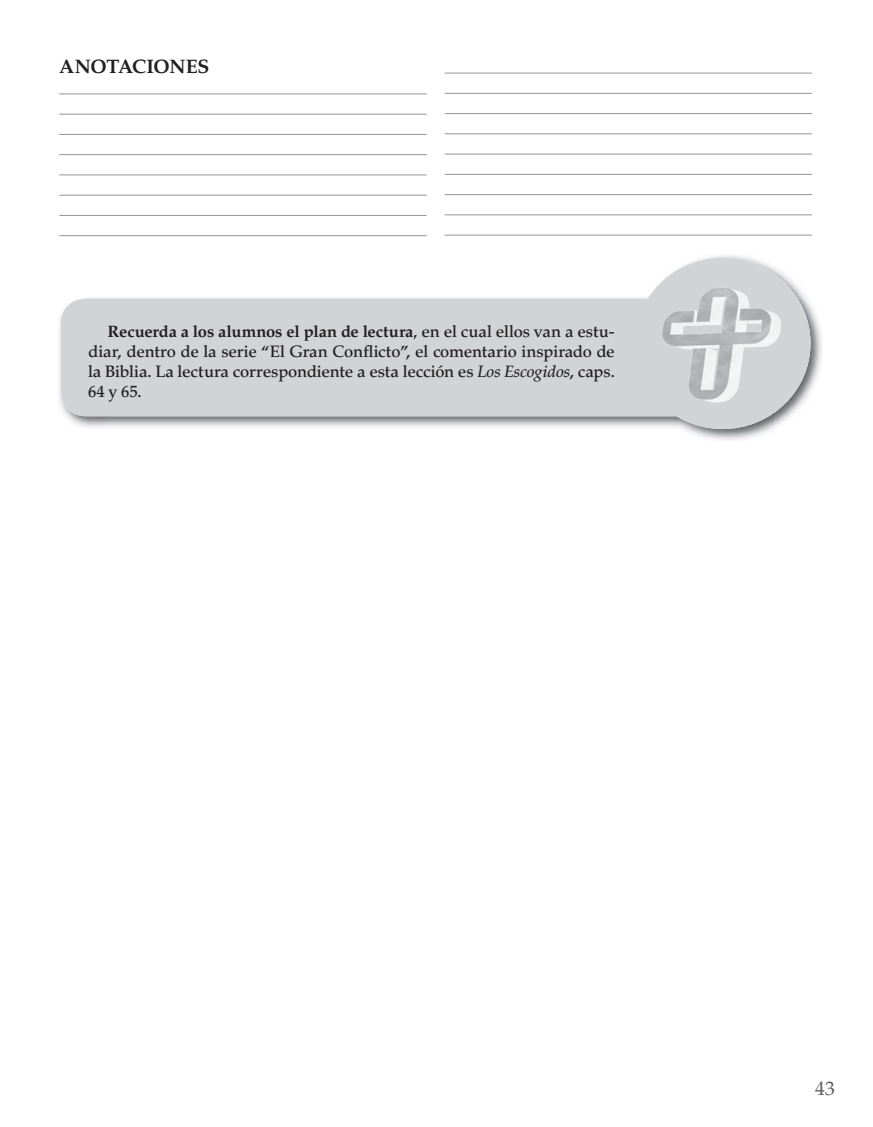
<style>
.page{position:relative;width:873px;height:1127px;background:#fff}
.page>*{position:absolute;margin:0;border:0;box-sizing:border-box;transform-origin:0 0}
.t1{font:700 19.5px "Palatino LT Std";letter-spacing:-.015em;color:#231f20}
.t2{font:19.5px "Palatino LT Std";color:#58595b}
.t3{font:500 16.5px/20.2px "Palatino LT Std";letter-spacing:-.01em;color:#231f20;text-align:justify}
.s1{font-weight:700}
.s2{font-style:italic}
</style>
<div class="page">
<hr style="left:59px;top:94px;width:368px;height:1px;background:#939598">
<hr style="left:59px;top:114px;width:368px;height:1px;background:#939598">
<hr style="left:59px;top:134px;width:368px;height:1px;background:#939598">
<hr style="left:59px;top:154px;width:368px;height:1px;background:#939598">
<hr style="left:59px;top:175px;width:368px;height:1px;background:#939598">
<hr style="left:59px;top:195px;width:368px;height:1px;background:#939598">
<hr style="left:59px;top:215px;width:368px;height:1px;background:#939598">
<hr style="left:59px;top:235px;width:368px;height:1px;background:#939598">
<hr style="left:445px;top:73px;width:367px;height:1px;background:#939598">
<hr style="left:445px;top:93px;width:367px;height:1px;background:#939598">
<hr style="left:445px;top:113px;width:367px;height:1px;background:#939598">
<hr style="left:445px;top:133px;width:367px;height:1px;background:#939598">
<hr style="left:445px;top:154px;width:367px;height:1px;background:#939598">
<hr style="left:445px;top:174px;width:367px;height:1px;background:#939598">
<hr style="left:445px;top:194px;width:367px;height:1px;background:#939598">
<hr style="left:445px;top:214px;width:367px;height:1px;background:#939598">
<hr style="left:445px;top:235px;width:367px;height:1px;background:#939598">
<img style="left:59px;top:317px;width:2px;height:89px">
<img style="left:810px;top:304px;width:12px;height:87px">
<svg style="left:61px;top:258px;width:749px;height:171px;fill:#d1d3d4"></svg>
<img style="left:663px;top:287px;width:60px;height:40px">
<div style="left:108px;top:324px;width:506px;height:17px;background:#d1d3d4"></div>
<div style="left:89px;top:345px;width:274px;height:14px;background:#d1d3d4"></div>
<div style="left:364px;top:345px;width:9px;height:12px;background:#d1d3d4"></div>
<div style="left:374px;top:345px;width:241px;height:16px;background:#d1d3d4"></div>
<div style="left:88px;top:365px;width:385px;height:16px;background:#d1d3d4"></div>
<div style="left:477px;top:365px;width:93px;height:17px;background:#d1d3d4"></div>
<svg style="left:570px;top:375px;width:3px;height:5px"></svg>
<div style="left:578px;top:369px;width:37px;height:12px;background:#d1d3d4"></div>
<div style="left:89px;top:386px;width:52px;height:16px;background:#d1d3d4"></div>
<p class="t1" style="left:59px;top:59px;width:152px">ANOTACIONES</p>
<p class="t3" style="left:88px;top:322px;width:528px;text-indent:19px"><span class="s1">Recuerda a los alumnos el plan de lectura</span>, en el cual ellos van a estu&shy;diar, dentro de la serie “El Gran Conflicto”, el comentario inspirado de la Biblia. La lectura correspondiente a esta lección es <span class="s2">Los Escogidos</span>, caps.<br>64 y 65.</p>
<p class="t2" style="left:815px;top:1077px;width:21px">43</p>
</div>
